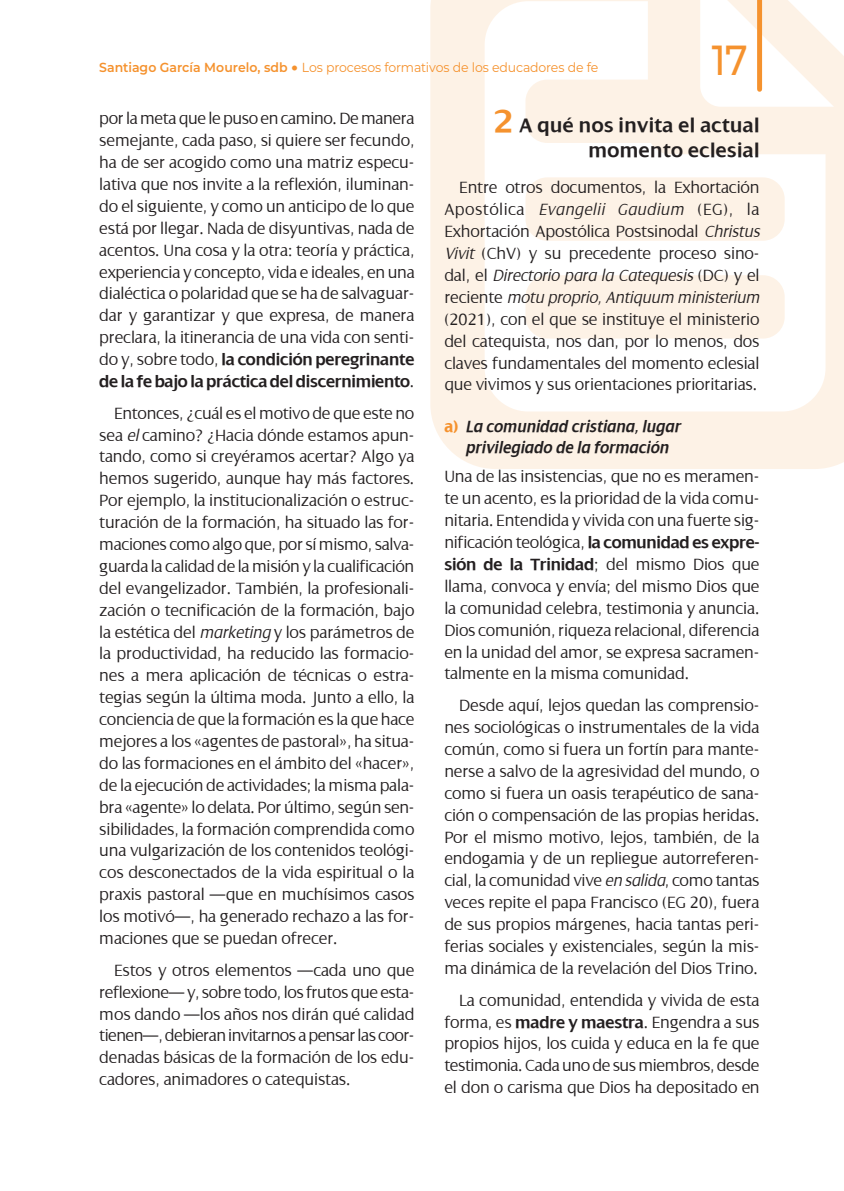
<style>
.page{position:relative;width:844px;height:1191px;background:#fff}
.page>*{position:absolute;margin:0;border:0;box-sizing:border-box;transform-origin:0 0}
.t1{font:500 42px "Montserrat";color:#f5922e;scale:.9 1}
.t2{font:600 21px/24.5px "Dialog";letter-spacing:.02em;color:#231f20;text-align:right}
.t3{font:300 17.5px/21.9px "Dialog";letter-spacing:-.01em;color:#231f20;text-align:justify}
.t4{font:italic 600 17.5px/21px "Dialog";letter-spacing:.01em;color:#231f20;text-align:center;scale:.95 1}
.t5{font:13.12px "Montserrat";letter-spacing:-.01em;color:#f5922e;scale:.95 1}
.s1{font-weight:600}
.s2{font-family:"VAG Rounded Std";font-weight:300;font-size:14px}
.s3{font-style:italic}
.s4{font-weight:700;font-size:35px;color:#f5922e}
.s5{font-weight:700;font-style:normal;color:#f5922e}
</style>
<div class="page">
<svg style="left:430px;top:0;width:413px;height:469px"></svg>
<div style="left:525px;top:275px;width:259px;height:63px;background:#fdf2e6;border-radius:22px"></div>
<div style="left:525px;top:177px;width:259px;height:64px;background:#fdf2e6;border-radius:22px"></div>
<svg style="left:756px;top:0;width:5px;height:89px"></svg>
<p class="t5" style="left:99px;top:59px;width:526px"><span class="s1">Santiago García Mourelo, sdb</span> <span class="s2">•</span> Los procesos formativos de los educadores de fe</p>
<h1 class="t1" style="left:711px;top:30px;width:41px">17</h1>
<p class="t3" style="left:99px;top:108px;width:317px">por la meta que le puso en camino. De manera semejante, cada paso, si quiere ser fecundo, ha de ser acogido como una matriz especu&shy;lativa que nos invite a la reflexión, iluminan&shy;do el siguiente, y como un anticipo de lo que está por llegar. Nada de disyuntivas, nada de acentos. Una cosa y la otra: teoría y práctica, experiencia y concepto, vida e ideales, en una dialéctica o polaridad que se ha de salvaguar&shy;dar y garantizar y que expresa, de manera preclara, la itinerancia de una vida con senti&shy;do y, sobre todo, <span class="s1">la condición peregrinante de la fe bajo la práctica del discernimiento</span>.</p>
<p class="t3" style="left:99px;top:402px;width:317px;text-indent:15px">Entonces, ¿cuál es el motivo de que este no sea <span class="s3">el</span> camino? ¿Hacia dónde estamos apun&shy;tando, como si creyéramos acertar? Algo ya hemos sugerido, aunque hay más factores.<br>Por ejemplo, la institucionalización o estruc&shy;turación de la formación, ha situado las for&shy;maciones como algo que, por sí mismo, salva&shy;guarda la calidad de la misión y la cualificación del evangelizador. También, la profesionali&shy;zación o tecnificación de la formación, bajo la estética del <span class="s3">marketing</span> y los parámetros de la productividad, ha reducido las formacio&shy;nes a mera aplicación de técnicas o estra&shy;tegias según la última moda. Junto a ello, la conciencia de que la formación es la que hace mejores a los «agentes de pastoral», ha situa&shy;do las formaciones en el ámbito del «hacer», de la ejecución de actividades; la misma pala&shy;bra «agente» lo delata. Por último, según sen&shy;sibilidades, la formación comprendida como una vulgarización de los contenidos teológi&shy;cos desconectados de la vida espiritual o la praxis pastoral —que en muchísimos casos los motivó—, ha generado rechazo a las for&shy;maciones que se puedan ofrecer.</p>
<p class="t3" style="left:99px;top:959px;width:317px;text-indent:15px">Estos y otros elementos —cada uno que reflexione— y, sobre todo, los frutos que esta&shy;mos dando —los años nos dirán qué calidad tienen—, debieran invitarnos a pensar las coor&shy;denadas básicas de la formación de los edu&shy;cadores, animadores o catequistas.</p>
<p class="t2" style="left:494px;top:113px;width:267px"><span class="s4">2</span> A qué nos invita el actual momento eclesial</p>
<p class="t3" style="left:444px;top:177px;width:317px;text-indent:15px">Entre otros documentos, la Exhortación Apostólica <span class="s3">Evangelii Gaudium</span> (EG), la Exhortación Apostólica Postsinodal <span class="s3">Christus Vivit</span> (ChV) y su precedente proceso sino&shy;dal, el <span class="s3">Directorio para la Catequesis</span> (DC) y el reciente <span class="s3">motu proprio, Antiquum ministerium </span>(2021), con el que se instituye el ministerio del catequista, nos dan, por lo menos, dos claves fundamentales del momento eclesial que vivimos y sus orientaciones prioritarias.</p>
<p class="t4" style="left:444px;top:416px;width:250px"><span class="s5">a)</span> La comunidad cristiana, lugar privilegiado de la formación</p>
<p class="t3" style="left:444px;top:466px;width:317px">Una de las insistencias, que no es meramen&shy;te un acento, es la prioridad de la vida comu&shy;nitaria. Entendida y vivida con una fuerte sig&shy;nificación teológica, <span class="s1">la comunidad es expre&shy;sión de la Trinidad</span>; del mismo Dios que llama, convoca y envía; del mismo Dios que la comunidad celebra, testimonia y anuncia.<br>Dios comunión, riqueza relacional, diferencia en la unidad del amor, se expresa sacramen&shy;talmente en la misma comunidad.</p>
<p class="t3" style="left:444px;top:694px;width:317px;text-indent:15px">Desde aquí, lejos quedan las comprensio&shy;nes sociológicas o instrumentales de la vida común, como si fuera un fortín para mante&shy;nerse a salvo de la agresividad del mundo, o como si fuera un oasis terapéutico de sana&shy;ción o compensación de las propias heridas.<br>Por el mismo motivo, lejos, también, de la endogamia y de un repliegue autorreferen&shy;cial, la comunidad vive <span class="s3">en salida</span>, como tantas veces repite el papa Francisco (EG 20), fuera de sus propios márgenes, hacia tantas peri&shy;ferias sociales y existenciales, según la mis&shy;ma dinámica de la revelación del Dios Trino.</p>
<p class="t3" style="left:444px;top:989px;width:317px;text-indent:15px">La comunidad, entendida y vivida de esta forma, es <span class="s1">madre y maestra</span>. Engendra a sus propios hijos, los cuida y educa en la fe que testimonia. Cada uno de sus miembros, desde el don o carisma que Dios ha depositado en</p>
</div>
